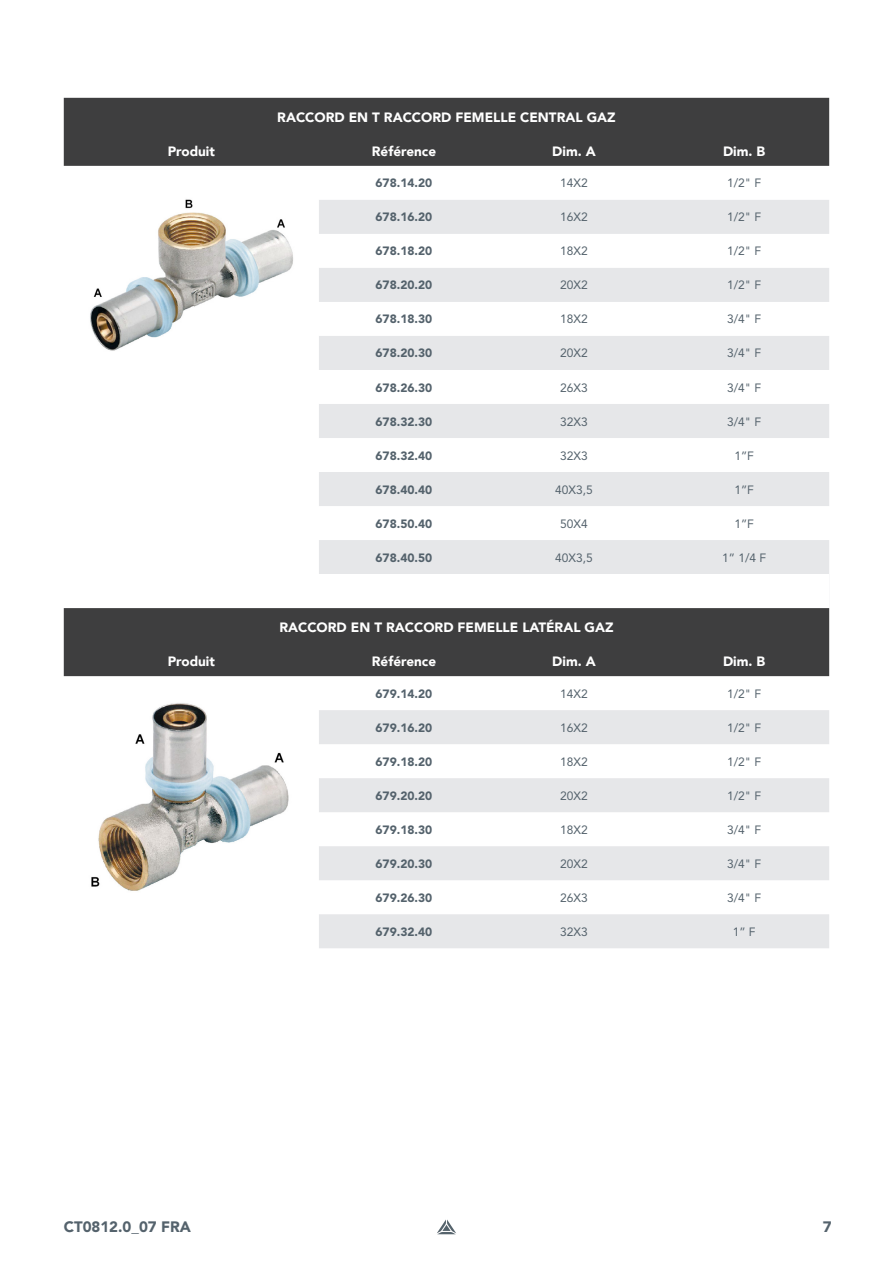
<style>
.page{position:relative;width:893px;height:1263px;background:#fff}
.page>*{position:absolute;margin:0;border:0;box-sizing:border-box;transform-origin:0 0}
.t1{font:900 15px "Avenir LT Pro";color:#54626c}
.t2{font:900 13.5px "Avenir";color:#fff}
.t3{font:900 12px "Avenir LT Pro";color:#54626c}
.t4{font:12px "Avenir LT Pro";color:#54626c}
</style>
<div class="page">
<svg style="left:437px;top:1219px;width:19px;height:15px"></svg>
<div style="left:64px;top:98px;width:765px;height:68px;background:#3e3e3f"></div>
<svg style="left:319px;top:200px;width:510px;height:374px;fill:#e6e7e9"></svg>
<div style="left:64px;top:608px;width:765px;height:68px;background:#3e3e3f"></div>
<svg style="left:319px;top:710px;width:510px;height:238px;fill:#e6e7e9"></svg>
<img style="left:90px;top:199px;width:203px;height:152px">
<img style="left:91px;top:703px;width:198px;height:188px">
<p class="t2" style="left:277px;top:105px;width:340px">RACCORD EN T RACCORD FEMELLE CENTRAL GAZ</p>
<p class="t2" style="left:168px;top:139px;width:49px">Produit</p>
<p class="t2" style="left:372px;top:139px;width:66px">Référence</p>
<p class="t2" style="left:552px;top:139px;width:45px">Dim. A</p>
<p class="t2" style="left:723px;top:139px;width:44px">Dim. B</p>
<p class="t3" style="left:376px;top:176px;width:58px">678.14.20</p>
<p class="t4" style="left:560px;top:176px;width:29px">14X2</p>
<p class="t4" style="left:727px;top:176px;width:36px">1/2" F</p>
<p class="t3" style="left:376px;top:210px;width:58px">678.16.20</p>
<p class="t4" style="left:560px;top:210px;width:29px">16X2</p>
<p class="t4" style="left:727px;top:210px;width:36px">1/2" F</p>
<p class="t3" style="left:376px;top:244px;width:58px">678.18.20</p>
<p class="t4" style="left:560px;top:244px;width:29px">18X2</p>
<p class="t4" style="left:727px;top:244px;width:36px">1/2" F</p>
<p class="t3" style="left:376px;top:278px;width:58px">678.20.20</p>
<p class="t4" style="left:560px;top:278px;width:29px">20X2</p>
<p class="t4" style="left:727px;top:278px;width:36px">1/2" F</p>
<p class="t3" style="left:376px;top:312px;width:58px">678.18.30</p>
<p class="t4" style="left:560px;top:312px;width:29px">18X2</p>
<p class="t4" style="left:727px;top:312px;width:36px">3/4" F</p>
<p class="t3" style="left:376px;top:346px;width:58px">678.20.30</p>
<p class="t4" style="left:560px;top:346px;width:29px">20X2</p>
<p class="t4" style="left:727px;top:346px;width:36px">3/4" F</p>
<p class="t3" style="left:376px;top:380px;width:58px">678.26.30</p>
<p class="t4" style="left:560px;top:380px;width:29px">26X3</p>
<p class="t4" style="left:727px;top:380px;width:36px">3/4" F</p>
<p class="t3" style="left:376px;top:414px;width:58px">678.32.30</p>
<p class="t4" style="left:560px;top:414px;width:29px">32X3</p>
<p class="t4" style="left:727px;top:414px;width:36px">3/4" F</p>
<p class="t3" style="left:376px;top:448px;width:58px">678.32.40</p>
<p class="t4" style="left:560px;top:448px;width:29px">32X3</p>
<p class="t4" style="left:734px;top:448px;width:21px">1”F</p>
<p class="t3" style="left:376px;top:482px;width:58px">678.40.40</p>
<p class="t4" style="left:555px;top:482px;width:39px">40X3,5</p>
<p class="t4" style="left:734px;top:482px;width:21px">1”F</p>
<p class="t3" style="left:376px;top:516px;width:58px">678.50.40</p>
<p class="t4" style="left:560px;top:516px;width:29px">50X4</p>
<p class="t4" style="left:734px;top:516px;width:21px">1”F</p>
<p class="t3" style="left:376px;top:550px;width:58px">678.40.50</p>
<p class="t4" style="left:555px;top:550px;width:39px">40X3,5</p>
<p class="t4" style="left:722px;top:550px;width:46px">1” 1/4 F</p>
<p class="t2" style="left:279px;top:616px;width:336px">RACCORD EN T RACCORD FEMELLE LATÉRAL GAZ</p>
<p class="t2" style="left:168px;top:650px;width:49px">Produit</p>
<p class="t2" style="left:372px;top:650px;width:66px">Référence</p>
<p class="t2" style="left:552px;top:650px;width:45px">Dim. A</p>
<p class="t2" style="left:723px;top:650px;width:44px">Dim. B</p>
<p class="t3" style="left:376px;top:686px;width:58px">679.14.20</p>
<p class="t4" style="left:560px;top:686px;width:29px">14X2</p>
<p class="t4" style="left:727px;top:686px;width:36px">1/2" F</p>
<p class="t3" style="left:376px;top:720px;width:58px">679.16.20</p>
<p class="t4" style="left:560px;top:720px;width:29px">16X2</p>
<p class="t4" style="left:727px;top:720px;width:36px">1/2" F</p>
<p class="t3" style="left:376px;top:754px;width:58px">679.18.20</p>
<p class="t4" style="left:560px;top:754px;width:29px">18X2</p>
<p class="t4" style="left:727px;top:754px;width:36px">1/2" F</p>
<p class="t3" style="left:376px;top:788px;width:58px">679.20.20</p>
<p class="t4" style="left:560px;top:788px;width:29px">20X2</p>
<p class="t4" style="left:727px;top:788px;width:36px">1/2" F</p>
<p class="t3" style="left:376px;top:822px;width:58px">679.18.30</p>
<p class="t4" style="left:560px;top:822px;width:29px">18X2</p>
<p class="t4" style="left:727px;top:822px;width:36px">3/4" F</p>
<p class="t3" style="left:376px;top:856px;width:58px">679.20.30</p>
<p class="t4" style="left:560px;top:856px;width:29px">20X2</p>
<p class="t4" style="left:727px;top:856px;width:36px">3/4" F</p>
<p class="t3" style="left:376px;top:890px;width:58px">679.26.30</p>
<p class="t4" style="left:560px;top:890px;width:29px">26X3</p>
<p class="t4" style="left:727px;top:890px;width:36px">3/4" F</p>
<p class="t3" style="left:376px;top:924px;width:58px">679.32.40</p>
<p class="t4" style="left:560px;top:924px;width:29px">32X3</p>
<p class="t4" style="left:733px;top:924px;width:24px">1” F</p>
<p class="t1" style="left:64px;top:1218px;width:129px">CT0812.0_07 FRA</p>
<p class="t1" style="left:823px;top:1218px;width:10px">7</p>
</div>
